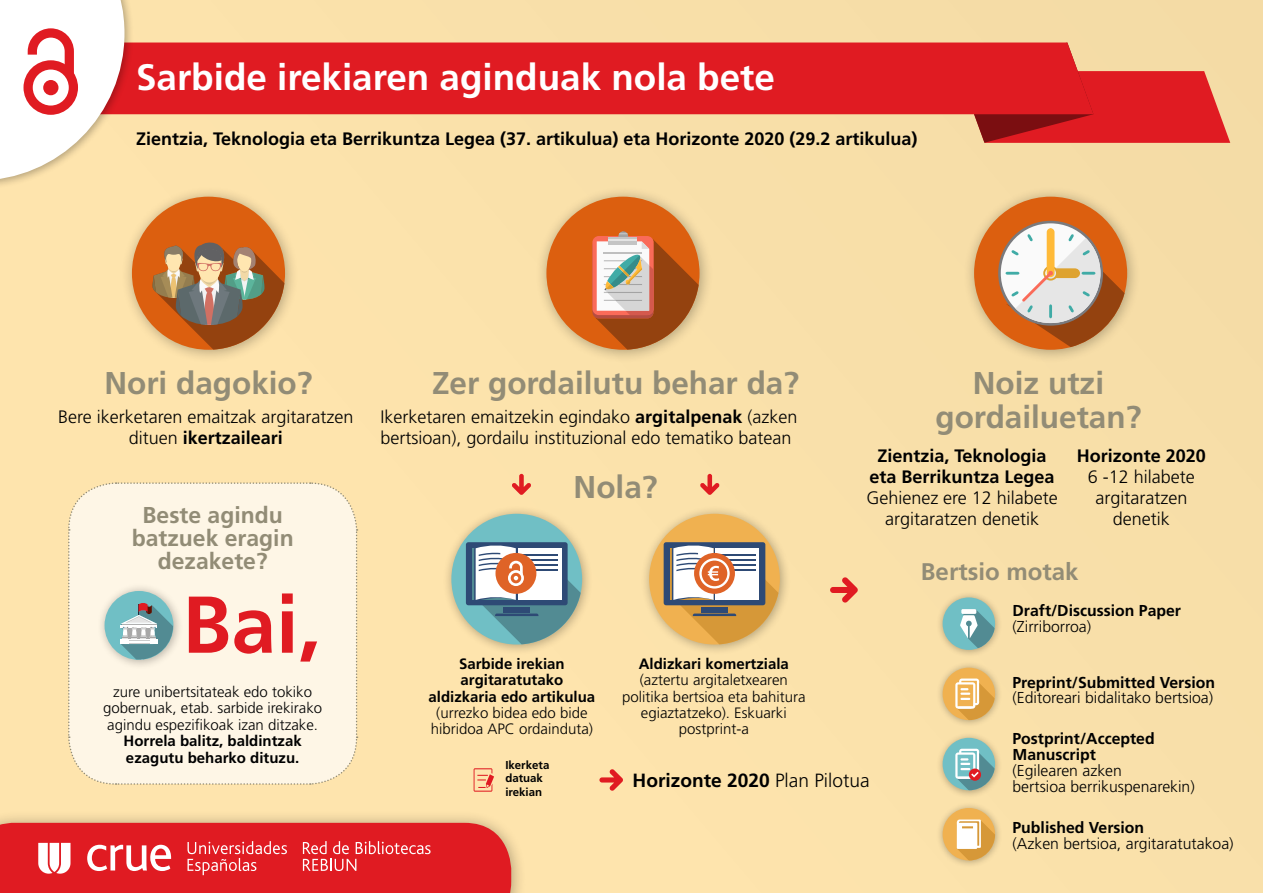
<style>
.page{position:relative;width:1263px;height:893px;background:#fae1aa}
.page>*{position:absolute;margin:0;border:0;box-sizing:border-box;transform-origin:0 0}
.t1{font:700 80.4px "Frutiger";color:#e01b22}
.t2{font:700 36.75px "Frutiger";color:#fff}
.t3{font:700 31.5px/34.5px "Frutiger";color:#928c76;text-align:center}
.t4{font:700 24px "Frutiger";color:#928c76}
.t5{font:700 22.95px/23px "Frutiger";color:#928c76;text-align:center}
.t6{font:700 19.2px "Frutiger";color:#000}
.t7{font:300 18px/21px "Frutiger";color:#000;text-align:center}
.t8{font:700 18px/21px "Frutiger";color:#000;text-align:center}
.t9{font:300 15.75px/15.8px "Frutiger";color:#000}
.t10{font:700 15.75px/15.8px "Frutiger";color:#000}
.t11{font:300 15px/16.5px "Frutiger";color:#000;text-align:center}
.t12{font:700 15px/16.5px "Frutiger";color:#000;text-align:center}
.t13{font:700 11.55px/13.4px "Frutiger";color:#000}
.s1{font-weight:700}
.s2{font-weight:300}
</style>
<div class="page">
<svg style="left:958px;top:71px;width:272px;height:72px;background:#d52f2e"></svg>
<div style="left:134px;top:43px;width:959px;height:71px;background:#e01b22"></div>
<div style="left:442px;top:505px;width:151px;height:150px;background:#000;opacity:.3"></div>
<div style="left:451px;top:514px;width:131px;height:130px;background:#70bfc5;border-radius:50%"></div>
<div style="left:466px;top:542px;width:102px;height:63px;background:#2e4a75;border-radius:3px"></div>
<div style="left:472px;top:548px;width:44px;height:52px;background:#528b93"></div>
<div style="left:640px;top:505px;width:151px;height:150px;background:#000;opacity:.3"></div>
<div style="left:649px;top:514px;width:131px;height:130px;background:#f0b150;border-radius:50%"></div>
<div style="left:664px;top:542px;width:101px;height:63px;background:#2e4a75;border-radius:3px"></div>
<div style="left:670px;top:548px;width:43px;height:52px;background:#c28f3e"></div>
<svg style="left:474px;top:545px;width:107px;height:99px"></svg>
<svg style="left:672px;top:545px;width:106px;height:99px"></svg>
<svg style="left:830px;top:577px;width:28px;height:26px"></svg>
<svg style="left:512px;top:474px;width:19px;height:21px"></svg>
<svg style="left:700px;top:474px;width:20px;height:21px"></svg>
<svg style="left:599px;top:769px;width:24px;height:22px"></svg>
<svg style="left:474px;top:768px;width:20px;height:24px"></svg>
<div style="left:0;top:810px;width:527px;height:83px;background:#000;opacity:.3"></div>
<svg style="left:0;top:823px;width:511px;height:70px;background:#e22f35"></svg>
<div style="left:963px;top:185px;width:178px;height:178px;background:#000;opacity:.3"></div>
<div style="left:974px;top:197px;width:153px;height:153px;background:#dc5f0f;border-radius:50%"></div>
<svg style="left:1001px;top:223px;width:123px;height:124px"></svg>
<div style="left:535px;top:185px;width:179px;height:178px;background:#000;opacity:.3"></div>
<div style="left:546px;top:197px;width:153px;height:153px;background:#dc5f0f;border-radius:50%"></div>
<svg style="left:592px;top:231px;width:107px;height:119px"></svg>
<div style="left:121px;top:185px;width:178px;height:178px;background:#000;opacity:.3"></div>
<div style="left:132px;top:197px;width:153px;height:153px;background:#dc5f0f;border-radius:50%"></div>
<svg style="left:152px;top:240px;width:132px;height:110px"></svg>
<div style="left:0;top:0;width:134px;height:190px;background:#000;opacity:.3"></div>
<svg style="left:0;top:0;width:124px;height:181px"></svg>
<div style="left:936px;top:591px;width:67px;height:67px;background:#000;opacity:.3"></div>
<div style="left:942px;top:597px;width:53px;height:53px;background:#70bfc5;border-radius:50%"></div>
<svg style="left:942px;top:609px;width:53px;height:41px"></svg>
<div style="left:936px;top:661px;width:67px;height:67px;background:#000;opacity:.3"></div>
<div style="left:942px;top:668px;width:53px;height:52px;background:#f0b150;border-radius:50%"></div>
<svg style="left:942px;top:678px;width:53px;height:42px"></svg>
<div style="left:936px;top:731px;width:67px;height:68px;background:#000;opacity:.3"></div>
<div style="left:942px;top:738px;width:53px;height:52px;background:#70bfc5;border-radius:50%"></div>
<svg style="left:942px;top:749px;width:53px;height:41px"></svg>
<div style="left:936px;top:802px;width:67px;height:66px;background:#000;opacity:.3"></div>
<div style="left:942px;top:808px;width:53px;height:52px;background:#f0b150;border-radius:50%"></div>
<svg style="left:942px;top:819px;width:53px;height:41px"></svg>
<svg style="left:68px;top:482px;width:290px;height:303px;background:#f7f1e1"></svg>
<p class="t2" style="left:136px;top:56px;width:640px">Sarbide irekiaren aginduak nola bete</p>
<p class="t8" style="left:136px;top:128px;width:783px">Zientzia, Teknologia eta Berrikuntza Legea (37. artikulua) eta Horizonte 2020 (29.2 artikulua)</p>
<p class="t3" style="left:104px;top:365px;width:210px">Nori dagokio?</p>
<p class="t3" style="left:432px;top:365px;width:369px">Zer gordailutu behar da?</p>
<p class="t3" style="left:935px;top:365px;width:207px">Noiz utzi gordailuetan?</p>
<p class="t3" style="left:574px;top:470px;width:86px">Nola?</p>
<p class="t7" style="left:58px;top:406px;width:297px">Bere ikerketaren emaitzak argitaratzen dituen <span class="s1">ikertzaileari</span></p>
<p class="t7" style="left:381px;top:406px;width:418px;text-align:left">Ikerketaren emaitzekin egindako <span class="s1">argitalpenak</span> (azken bertsioan), gordailu instituzional edo tematiko batean</p>
<p class="t8" style="left:869px;top:445px;width:187px">Zientzia, Teknologia eta Berrikuntza Legea</p>
<p class="t7" style="left:866px;top:488px;width:193px">Gehienez ere 12 hilabete argitaratzen denetik</p>
<p class="t7" style="left:1077px;top:446px;width:131px"><span class="s1">Horizonte 2020<br></span>6 -12 hilabete argitaratzen denetik</p>
<p class="t5" style="left:132px;top:503px;width:163px">Beste agindu batzuek eragin dezakete?</p>
<p class="t4" style="left:921px;top:558px;width:159px">Bertsio motak</p>
<p class="t1" style="left:182px;top:577px;width:140px">Bai,</p>
<p class="t11" style="left:103px;top:683px;width:221px">zure unibertsitateak edo tokiko gobernuak, etab. sarbide irekirako agindu espezifikoak izan ditzake.<br><span class="s1">Horrela balitz, baldintzak ezagutu beharko dituzu.</span></p>
<p class="t12" style="left:428px;top:655px;width:168px">Sarbide irekian argitaratutako aldizkaria edo artikulua <span class="s2">(urrezko bidea edo bide hibridoa APC ordainduta)</span></p>
<p class="t13" style="left:505px;top:758px;width:46px">Ikerketa datuak irekian</p>
<p class="t11" style="left:622px;top:655px;width:185px"><span class="s1">Aldizkari komertziala </span>(aztertu argitaletxearen politika bertsioa eta bahitura egiaztatzeko). Eskuarki postprint-a</p>
<p class="t6" style="left:633px;top:769px;width:238px">Horizonte 2020 <span class="s2">Plan Pilotua</span></p>
<p class="t10" style="left:1012px;top:602px;width:170px">Draft/Discussion Paper</p>
<p class="t9" style="left:1012px;top:618px;width:80px">(Zirriborroa)</p>
<p class="t10" style="left:1012px;top:674px;width:204px">Preprint/Submitted Version</p>
<p class="t9" style="left:1012px;top:690px;width:202px">(Editoreari bidalitako bertsioa)</p>
<p class="t10" style="left:1012px;top:731px;width:144px">Postprint/Accepted<br>Manuscript</p>
<p class="t9" style="left:1012px;top:762px;width:184px">(Egilearen azken<br>bertsioa berrikuspenarekin)</p>
<p class="t10" style="left:1012px;top:820px;width:133px">Published Version</p>
<p class="t9" style="left:1012px;top:836px;width:223px">(Azken bertsioa, argitaratutakoa)</p>
</div>
